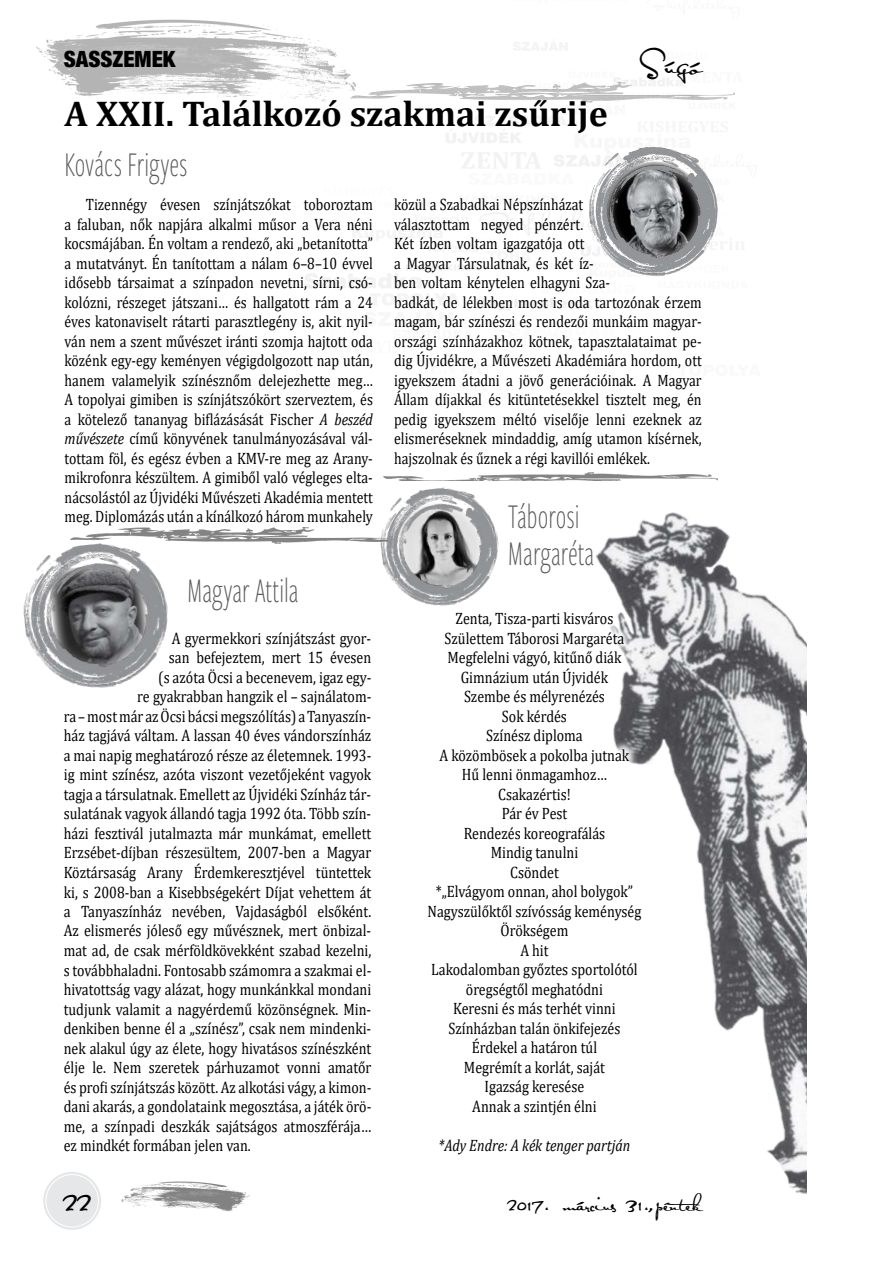
<style>
.page{position:relative;width:893px;height:1263px;background:#fff}
.page>*{position:absolute;margin:0;border:0;box-sizing:border-box;transform-origin:0 0}
.t1{font:300 36px/37.5px "Freight Sans Cmp Pro";color:#58595b;scale:.85 1}
.t2{font:700 36px "Cambria";color:#000}
.t3{font:27px "Satisfaction";color:#000}
.t4{font:900 condensed 22.5px "Helvetica Neue LT Pro";color:#000}
.t5{font:18px "Satisfaction";color:#000}
.t6{font:16.5px/19.5px "Cambria";color:#000;text-align:center;scale:.85 1}
.t7{font:16.5px/19.5px "Cambria";color:#000;text-align:justify;scale:.84 1}
.t8{font:italic 16.5px "Cambria";color:#000;scale:.85 1}
.s1{font-style:italic}
</style>
<div class="page">
<img style="left:36px;top:19px;width:707px;height:459px">
<div style="left:43px;top:1172px;width:58px;height:58px;background:#e6e7e8;border-radius:50%"></div>
<div style="left:46px;top:1174px;width:53px;height:53px;border:1px solid #fff;border-radius:50%"></div>
<img style="left:121px;top:1181px;width:129px;height:30px">
<img style="left:595px;top:512px;width:212px;height:682px">
<img style="left:589px;top:147px;width:128px;height:129px">
<img style="left:86px;top:527px;width:289px;height:17px">
<img style="left:384px;top:472px;width:334px;height:9px">
<img style="left:23px;top:537px;width:152px;height:151px">
<div style="left:419px;top:602px;width:232px;height:562px;background:#fff"></div>
<img style="left:375px;top:487px;width:124px;height:119px">
<h2 class="t3" style="left:640px;top:48px;width:63px">Súgó</h2>
<h3 class="t4" style="left:64px;top:45px;width:113px">SASSZEMEK</h3>
<h1 class="t2" style="left:65px;top:88px;width:545px">A XXII. Találkozó szakmai zsűrije</h1>
<h1 class="t1" style="left:65px;top:144px;width:146px">Kovács Frigyes</h1>
<p class="t7" style="left:65px;top:195px;width:369px;text-indent:21px">Tizennégy évesen színjátszókat toboroztam a faluban, nők napjára alkalmi műsor a Vera néni kocsmájában. Én voltam a rendező, aki „betanította” a mutatványt. Én tanítottam a nálam 6–8–10 évvel idősebb társaimat a színpadon nevetni, sírni, csó&shy;kolózni, részeget játszani… és hallgatott rám a 24 éves katonaviselt rátarti parasztlegény is, akit nyil&shy;ván nem a szent művészet iránti szomja hajtott oda közénk egy-egy keményen végigdolgozott nap után, hanem valamelyik színésznőm delejezhette meg… A topolyai gimiben is színjátszókört szerveztem, és a kötelező tananyag biflázásását Fischer <span class="s1">A beszéd művészete</span> című könyvének tanulmányozásával vál&shy;tottam föl, és egész évben a KMV-re meg az Arany&shy;mikrofonra készültem. A gimiből való végleges elta&shy;nácsolástól az Újvidéki Művészeti Akadémia mentett meg. Diplomázás után a kínálkozó három munkahely</p>
<p class="t7" style="left:394px;top:195px;width:368px;text-align:left">közül a Szabadkai Népszínházat<br>választottam negyed pénzért.<br>Két ízben voltam igazgatója ott<br>a Magyar Társulatnak, és két íz-<br>ben voltam kénytelen elhagyni Sza-<br>badkát, de lélekben most is oda tartozónak érzem magam, bár színészi és rendezői munkáim magyar&shy;országi színházakhoz kötnek, tapasztalataimat pe&shy;dig Újvidékre, a Művészeti Akadémiára hordom, ott igyekszem átadni a jövő generációinak. A Magyar Állam díjakkal és kitüntetésekkel tisztelt meg, én pedig igyekszem méltó viselője lenni ezeknek az elismeréseknek mindaddig, amíg utamon kísérnek, hajszolnak és űznek a régi kavillói emlékek.</p>
<h1 class="t1" style="left:508px;top:496px;width:103px">Táborosi<br>Margaréta</h1>
<h1 class="t1" style="left:187px;top:570px;width:133px">Magyar Attila</h1>
<p class="t6" style="left:172px;top:628px;width:236px">A gyermekkori színjátszást gyor-</p>
<p class="t6" style="left:169px;top:648px;width:240px">san befejeztem, mert 15 évesen</p>
<p class="t6" style="left:158px;top:667px;width:252px">(s azóta Öcsi a becenevem, igaz egy-</p>
<p class="t6" style="left:137px;top:687px;width:277px">re gyakrabban hangzik el – sajnálatom-</p>
<p class="t6" style="left:64px;top:706px;width:363px">ra – most már az Öcsi bácsi megszólítás) a Tanyaszín-</p>
<p class="t6" style="left:64px;top:726px;width:363px">ház tagjává váltam. A lassan 40 éves vándorszínház</p>
<p class="t6" style="left:64px;top:745px;width:363px">a mai napig meghatározó része az életemnek. 1993-</p>
<p class="t6" style="left:64px;top:765px;width:363px">ig mint színész, azóta viszont vezetőjeként vagyok</p>
<p class="t6" style="left:64px;top:784px;width:363px">tagja a társulatnak. Emellett az Újvidéki Színház tár-</p>
<p class="t6" style="left:64px;top:804px;width:363px">sulatának vagyok állandó tagja 1992 óta. Több szín-</p>
<p class="t6" style="left:64px;top:823px;width:363px">házi fesztivál jutalmazta már munkámat, emellett</p>
<p class="t6" style="left:64px;top:843px;width:363px">Erzsébet-díjban részesültem, 2007-ben a Magyar</p>
<p class="t6" style="left:64px;top:862px;width:363px">Köztársaság Arany Érdemkeresztjével tüntettek</p>
<p class="t6" style="left:64px;top:882px;width:363px">ki, s 2008-ban a Kisebbségekért Díjat vehettem át</p>
<p class="t6" style="left:64px;top:901px;width:363px">a Tanyaszínház nevében, Vajdaságból elsőként.</p>
<p class="t6" style="left:64px;top:921px;width:363px">Az elismerés jóleső egy művésznek, mert önbizal-</p>
<p class="t6" style="left:64px;top:940px;width:363px">mat ad, de csak mérföldkövekként szabad kezelni,</p>
<p class="t6" style="left:64px;top:960px;width:363px">s továbbhaladni. Fontosabb számomra a szakmai el-</p>
<p class="t6" style="left:64px;top:979px;width:363px">hivatottság vagy alázat, hogy munkánkkal mondani</p>
<p class="t6" style="left:64px;top:999px;width:363px">tudjunk valamit a nagyérdemű közönségnek. Min-</p>
<p class="t6" style="left:64px;top:1018px;width:363px">denkiben benne él a „színész”, csak nem mindenki-</p>
<p class="t6" style="left:64px;top:1038px;width:363px">nek alakul úgy az élete, hogy hivatásos színészként</p>
<p class="t6" style="left:64px;top:1057px;width:363px">élje le. Nem szeretek párhuzamot vonni amatőr</p>
<p class="t6" style="left:64px;top:1077px;width:363px">és profi színjátszás között. Az alkotási vágy, a kimon-</p>
<p class="t6" style="left:64px;top:1096px;width:363px">dani akarás, a gondolataink megosztása, a játék örö-</p>
<p class="t6" style="left:64px;top:1116px;width:363px">me, a színpadi deszkák sajátságos atmoszférája…</p>
<p class="t6" style="left:64px;top:1135px;width:221px">ez mindkét formában jelen van.</p>
<p class="t6" style="left:428px;top:609px;width:253px">Zenta, Tisza-parti kisváros<br>Születtem Táborosi Margaréta<br>Megfelelni vágyó, kitűnő diák<br>Gimnázium után Újvidék<br>Szembe és mélyrenézés<br>Sok kérdés<br>Színész diploma<br>A közömbösek a pokolba jutnak<br>Hű lenni önmagamhoz…<br>Csakazértis!<br>Pár év Pest<br>Rendezés koreografálás<br>Mindig tanulni<br>Csöndet<br>*„Elvágyom onnan, ahol bolygok”<br>Nagyszülőktől szívósság keménység<br>Örökségem<br>A hit<br>Lakodalomban győztes sportolótól öregségtől meghatódni<br>Keresni és más terhét vinni<br>Színházban talán önkifejezés<br>Érdekel a határon túl<br>Megrémít a korlát, saját<br>Igazság keresése<br>Annak a szintjén élni</p>
<p class="t8" style="left:439px;top:1133px;width:227px">*Ady Endre: A kék tenger partján</p>
<h2 class="t3" style="left:64px;top:1185px;width:30px">22</h2>
<p class="t5" style="left:508px;top:1193px;width:205px">2017. március 31.,péntek</p>
</div>
